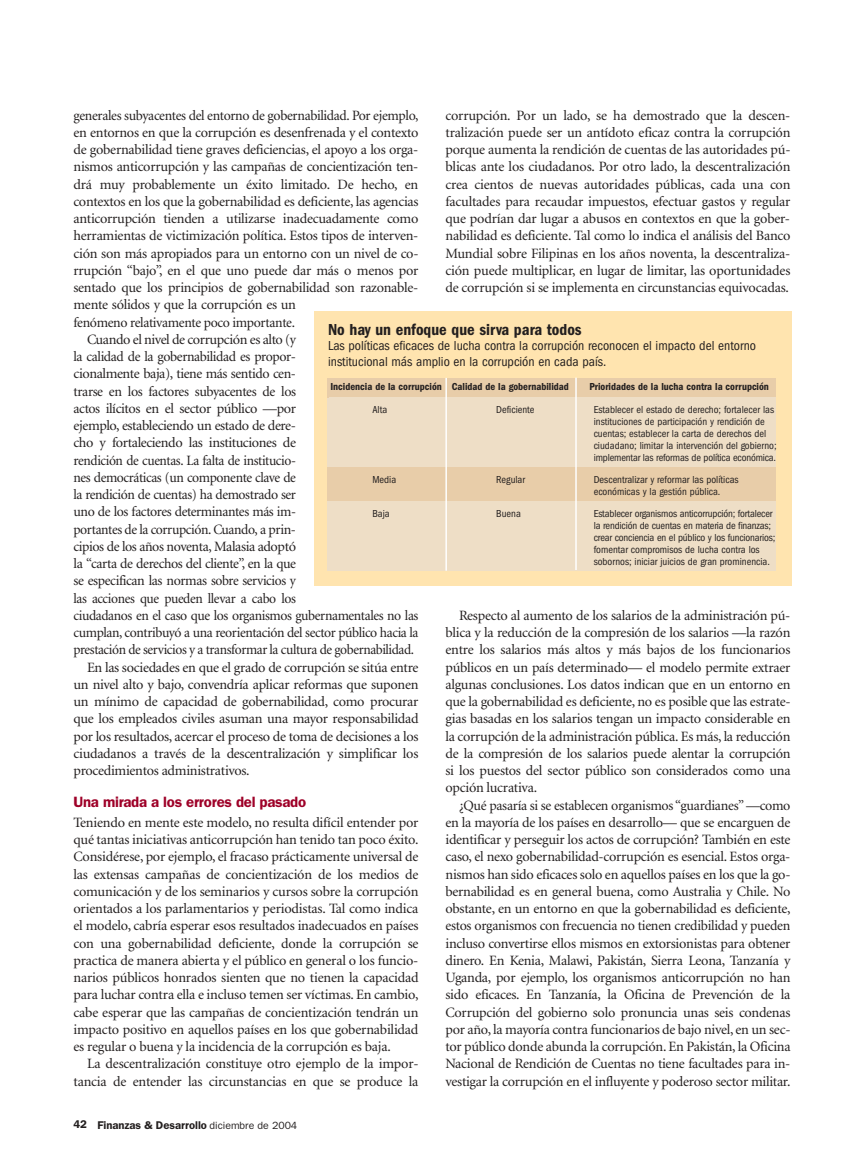
<style>
.page{position:relative;width:864px;height:1164px;background:#fff}
.page>*{position:absolute;margin:0;border:0;box-sizing:border-box;transform-origin:0 0}
.t1{font:600 condensed 16.5px "Franklin Gothic";color:#231f1f}
.t2{font:600 15px "Franklin Gothic";letter-spacing:-.02em;color:#9e0028}
.t3{font:14.25px/17.2px "Minion";letter-spacing:-.02em;color:#231f1f;text-align:justify}
.t4{font:14.25px "Minion";letter-spacing:-.02em;color:#231f1f;scale:.96 1}
.t5{font:14.25px "Minion";letter-spacing:-.02em;color:#231f1f;scale:.95 1}
.t6{font:condensed 13.5px/16.2px "Franklin Gothic";color:#231f1f}
.t7{font:600 11.25px "Franklin Gothic";color:#231f1f}
.t8{font:condensed 10.5px/12px "Franklin Gothic";color:#231f1f}
.t9{font:600 condensed 10.5px "Franklin Gothic";color:#231f1f}
.s1{font-weight:400;font-size:10.5px}
</style>
<div class="page">
<div style="left:314px;top:312px;width:478px;height:274px;background:#ffe4af"></div>
<div style="left:327px;top:378px;width:449px;height:20px;background:#e8cda9"></div>
<div style="left:329px;top:398px;width:446px;height:70px;background:#eedec6"></div>
<div style="left:329px;top:467px;width:447px;height:35px;background:#e8cda9"></div>
<div style="left:327px;top:501px;width:449px;height:70px;background:#eedec6"></div>
<hr style="left:575px;top:378px;width:2px;height:192px;background:#fff">
<hr style="left:445px;top:378px;width:2px;height:193px;background:#fff">
<p class="t3" style="left:446px;top:108px;width:347px">corrupción. Por un lado, se ha demostrado que la descen&shy;tralización puede ser un antídoto eficaz contra la corrupción porque aumenta la rendición de cuentas de las autoridades pú&shy;blicas ante los ciudadanos. Por otro lado, la descentralización crea cientos de nuevas autoridades públicas, cada una con facultades para recaudar impuestos, efectuar gastos y regular que podrían dar lugar a abusos en contextos en que la gober&shy;nabilidad es deficiente. Tal como lo indica el análisis del Banco Mundial sobre Filipinas en los años noventa, la descentraliza&shy;ción puede multiplicar, en lugar de limitar, las oportunidades de corrupción si se implementa en circunstancias equivocadas.</p>
<p class="t3" style="left:74px;top:108px;width:347px">generales subyacentes del entorno de gobernabilidad. Por ejemplo,</p>
<p class="t3" style="left:74px;top:125px;width:347px">en entornos en que la corrupción es desenfrenada y el contexto</p>
<p class="t3" style="left:74px;top:142px;width:346px">de gobernabilidad tiene graves deficiencias, el apoyo a los orga-</p>
<p class="t3" style="left:74px;top:159px;width:346px">nismos anticorrupción y las campañas de concientización ten-</p>
<p class="t3" style="left:74px;top:177px;width:346px">drá muy probablemente un éxito limitado. De hecho, en</p>
<p class="t3" style="left:74px;top:194px;width:347px">contextos en los que la gobernabilidad es deficiente, las agencias</p>
<p class="t3" style="left:74px;top:211px;width:346px">anticorrupción tienden a utilizarse inadecuadamente como</p>
<p class="t3" style="left:74px;top:228px;width:346px">herramientas de victimización política. Estos tipos de interven-</p>
<p class="t3" style="left:74px;top:246px;width:347px">ción son más apropiados para un entorno con un nivel de co-</p>
<p class="t3" style="left:74px;top:263px;width:347px">rrupción “bajo”, en el que uno puede dar más o menos por</p>
<p class="t3" style="left:74px;top:280px;width:346px">sentado que los principios de gobernabilidad son razonable-</p>
<p class="t3" style="left:74px;top:297px;width:224px">mente sólidos y que la corrupción es un</p>
<p class="t3" style="left:74px;top:315px;width:223px">fenómeno relativamente poco importante.</p>
<p class="t3" style="left:87px;top:332px;width:211px">Cuando el nivel de corrupción es alto (y</p>
<p class="t3" style="left:74px;top:349px;width:224px">la calidad de la gobernabilidad es propor-</p>
<p class="t3" style="left:73px;top:366px;width:224px">cionalmente baja), tiene más sentido cen-</p>
<p class="t3" style="left:73px;top:384px;width:224px">trarse en los factores subyacentes de los</p>
<p class="t3" style="left:73px;top:401px;width:224px">actos ilícitos en el sector público —por</p>
<p class="t3" style="left:74px;top:418px;width:224px">ejemplo, estableciendo un estado de dere-</p>
<p class="t3" style="left:74px;top:435px;width:224px">cho y fortaleciendo las instituciones de</p>
<p class="t3" style="left:74px;top:453px;width:224px">rendición de cuentas. La falta de institucio-</p>
<p class="t4" style="left:73px;top:472px;width:233px">nes democráticas (un componente clave de</p>
<p class="t4" style="left:73px;top:489px;width:233px">la rendición de cuentas) ha demostrado ser</p>
<p class="t3" style="left:73px;top:504px;width:224px">uno de los factores determinantes más im-</p>
<p class="t4" style="left:73px;top:523px;width:233px">portantes de la corrupción. Cuando, a prin-</p>
<p class="t3" style="left:74px;top:539px;width:224px">cipios de los años noventa, Malasia adoptó</p>
<p class="t3" style="left:74px;top:556px;width:224px">la “carta de derechos del cliente”, en la que</p>
<p class="t3" style="left:73px;top:573px;width:224px">se especifican las normas sobre servicios y</p>
<p class="t5" style="left:74px;top:592px;width:236px">las acciones que pueden llevar a cabo los</p>
<p class="t4" style="left:73px;top:610px;width:361px">ciudadanos en el caso que los organismos gubernamentales no las</p>
<p class="t4" style="left:73px;top:627px;width:361px">cumplan, contribuyó a una reorientación del sector público hacia la</p>
<p class="t5" style="left:73px;top:644px;width:360px">prestación de servicios y a transformar la cultura de gobernabilidad.</p>
<p class="t3" style="left:87px;top:660px;width:333px">En las sociedades en que el grado de corrupción se sitúa entre</p>
<p class="t3" style="left:73px;top:677px;width:347px">un nivel alto y bajo, convendría aplicar reformas que suponen</p>
<p class="t3" style="left:73px;top:694px;width:346px">un mínimo de capacidad de gobernabilidad, como procurar</p>
<p class="t3" style="left:73px;top:711px;width:347px">que los empleados civiles asuman una mayor responsabilidad</p>
<p class="t3" style="left:73px;top:729px;width:347px">por los resultados, acercar el proceso de toma de decisiones a los</p>
<p class="t3" style="left:73px;top:746px;width:346px">ciudadanos a través de la descentralización y simplificar los</p>
<p class="t3" style="left:73px;top:763px;width:178px">procedimientos administrativos.</p>
<p class="t2" style="left:74px;top:796px;width:234px">Una mirada a los errores del pasado</p>
<p class="t3" style="left:74px;top:815px;width:347px">Teniendo en mente este modelo, no resulta difícil entender por qué tantas iniciativas anticorrupción han tenido tan poco éxito.<br>Considérese, por ejemplo, el fracaso prácticamente universal de las extensas campañas de concientización de los medios de comunicación y de los seminarios y cursos sobre la corrupción orientados a los parlamentarios y periodistas. Tal como indica el modelo, cabría esperar esos resultados inadecuados en países con una gobernabilidad deficiente, donde la corrupción se practica de manera abierta y el público en general o los funcio&shy;narios públicos honrados sienten que no tienen la capacidad para luchar contra ella e incluso temen ser víctimas. En cambio, cabe esperar que las campañas de concientización tendrán un impacto positivo en aquellos países en los que gobernabilidad es regular o buena y la incidencia de la corrupción es baja.</p>
<p class="t3" style="left:74px;top:1056px;width:347px;text-align:right">La descentralización constituye otro ejemplo de la impor&shy;tancia de entender las circunstancias en que se produce la</p>
<p class="t1" style="left:328px;top:324px;width:255px">No hay un enfoque que sirva para todos</p>
<p class="t6" style="left:328px;top:338px;width:430px">Las políticas eficaces de lucha contra la corrupción reconocen el impacto del entorno institucional más amplio en la corrupción en cada país.</p>
<p class="t9" style="left:330px;top:383px;width:240px">Incidencia de la corrupción Calidad de la gobernabilidad</p>
<p class="t9" style="left:589px;top:383px;width:181px">Prioridades de la lucha contra la corrupción</p>
<p class="t8" style="left:372px;top:404px;width:16px">Alta</p>
<p class="t8" style="left:496px;top:404px;width:40px">Deficiente</p>
<p class="t8" style="left:594px;top:404px;width:184px">Establecer el estado de derecho; fortalecer las instituciones de participación y rendición de cuentas; establecer la carta de derechos del ciudadano; limitar la intervención del gobierno; implementar las reformas de política económica.</p>
<p class="t8" style="left:372px;top:474px;width:25px">Media</p>
<p class="t8" style="left:496px;top:474px;width:30px">Regular</p>
<p class="t8" style="left:594px;top:474px;width:146px">Descentralizar y reformar las políticas económicas y la gestión pública.</p>
<p class="t8" style="left:372px;top:509px;width:19px">Baja</p>
<p class="t8" style="left:496px;top:509px;width:26px">Buena</p>
<p class="t8" style="left:594px;top:509px;width:183px">Establecer organismos anticorrupción; fortalecer la rendición de cuentas en materia de finanzas; crear conciencia en el público y los funcionarios; fomentar compromisos de lucha contra los sobornos; iniciar juicios de gran prominencia.</p>
<p class="t3" style="left:446px;top:608px;width:347px;text-indent:14px">Respecto al aumento de los salarios de la administración pú&shy;blica y la reducción de la compresión de los salarios —la razón entre los salarios más altos y más bajos de los funcionarios públicos en un país determinado— el modelo permite extraer algunas conclusiones. Los datos indican que en un entorno en que la gobernabilidad es deficiente, no es posible que las estrate&shy;gias basadas en los salarios tengan un impacto considerable en la corrupción de la administración pública. Es más, la reducción de la compresión de los salarios puede alentar la corrupción si los puestos del sector público son considerados como una opción lucrativa.</p>
<p class="t3" style="left:446px;top:798px;width:347px;text-indent:14px">¿Qué pasaría si se establecen organismos “guardianes” —como en la mayoría de los países en desarrollo— que se encarguen de identificar y perseguir los actos de corrupción? También en este caso, el nexo gobernabilidad-corrupción es esencial. Estos orga&shy;nismos han sido eficaces solo en aquellos países en los que la go&shy;bernabilidad es en general buena, como Australia y Chile. No obstante, en un entorno en que la gobernabilidad es deficiente, estos organismos con frecuencia no tienen credibilidad y pueden incluso convertirse ellos mismos en extorsionistas para obtener dinero. En Kenia, Malawi, Pakistán, Sierra Leona, Tanzanía y Uganda, por ejemplo, los organismos anticorrupción no han sido eficaces. En Tanzanía, la Oficina de Prevención de la Corrupción del gobierno solo pronuncia unas seis condenas por año, la mayoría contra funcionarios de bajo nivel, en un sec&shy;tor público donde abunda la corrupción. En Pakistán, la Oficina Nacional de Rendición de Cuentas no tiene facultades para in&shy;vestigar la corrupción en el influyente y poderoso sector militar.</p>
<p class="t7" style="left:74px;top:1121px;width:225px">42 Finanzas &amp; Desarrollo <span class="s1">diciembre de 2004</span></p>
</div>
